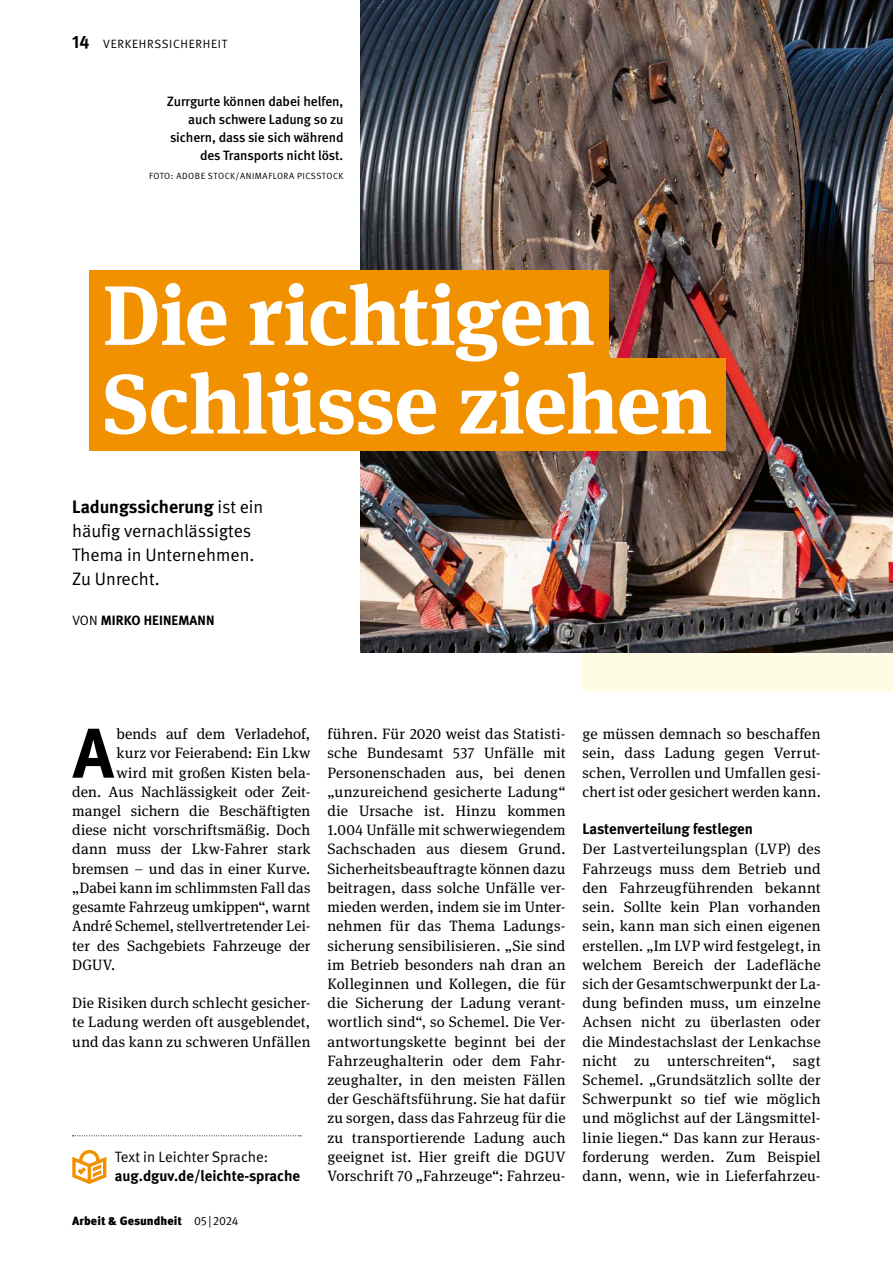
<style>
.page{position:relative;width:893px;height:1263px;background:#fff}
.page>*{position:absolute;margin:0;border:0;box-sizing:border-box;transform-origin:0 0}
.t1{font:700 84px/88.5px "DGUV Meta Serif";letter-spacing:-.01em;color:#fff}
.t2{font:700 70.2px "DGUV Meta";color:#000}
.t3{font:18px/24px "DGUV Meta";color:#000}
.t4{font:15px/19.2px "DGUV Meta Serif";letter-spacing:.005em;color:#000;text-align:justify}
.t5{font:700 15px "DGUV Meta";color:#000}
.t6{font:15px "DGUV Meta";letter-spacing:-.005em;color:#000}
.t7{font:500 13.5px/18px "DGUV Meta";letter-spacing:-.005em;color:#000;text-align:right}
.t8{font:700 13.5px "DGUV Meta";letter-spacing:.01em;color:#000}
.t9{font:900 12px "Meta Pro";color:#000}
.t10{font:12px "DGUV Meta";letter-spacing:.06em;color:#000}
.t11{font:9px "DGUV Meta";letter-spacing:.06em;color:#000}
.s1{font-weight:700;font-size:18px}
.s2{font-weight:700}
.s3{font-weight:400}
.s4{font-family:"DGUV Meta";font-weight:400}
</style>
<div class="page">
<div style="left:583px;top:0;width:310px;height:691px;background:#fffce6"></div>
<img style="left:360px;top:0;width:533px;height:653px">
<div style="left:89px;top:270px;width:519px;height:93px;background:#f29100"></div>
<div style="left:89px;top:358px;width:637px;height:93px;background:#f29100"></div>
<svg style="left:73px;top:1135px;width:228px;height:1px"></svg>
<svg style="left:72px;top:1150px;width:34px;height:34px"></svg>
<p class="t10" style="left:72px;top:37px;width:156px"><span class="s1">14</span> VERKEHRSSICHERHEIT</p>
<p class="t7" style="left:167px;top:93px;width:178px">Zurrgurte können dabei helfen, auch schwere Ladung so zu sichern, dass sie sich während des Transports nicht löst.</p>
<p class="t11" style="left:149px;top:171px;width:196px">FOTO: ADOBE STOCK/ANIMAFLORA PICSSTOCK</p>
<h1 class="t1" style="left:103px;top:272px;width:611px">Die richtigen<br>Schlüsse ziehen</h1>
<p class="t3" style="left:72px;top:495px;width:193px"><span class="s2">Ladungssicherung</span> ist ein häufig vernachlässigtes<br>Thema in Unternehmen.<br>Zu Unrecht.</p>
<p class="t8" style="left:72px;top:612px;width:144px"><span class="s3">VON</span> MIRKO HEINEMANN</p>
<h2 class="t2" style="left:73px;top:711px;width:42px">A</h2>
<p class="t4" style="left:117px;top:725px;width:195px">bends auf dem Verladehof,</p>
<p class="t4" style="left:117px;top:744px;width:195px">kurz vor Feierabend: Ein Lkw</p>
<p class="t4" style="left:117px;top:763px;width:195px">wird mit großen Kisten bela-</p>
<p class="t4" style="left:72px;top:782px;width:240px">den. Aus Nachlässigkeit oder Zeit-</p>
<p class="t4" style="left:72px;top:802px;width:240px">mangel sichern die Beschäftigten</p>
<p class="t4" style="left:72px;top:821px;width:240px">diese nicht vorschriftsmäßig. Doch</p>
<p class="t4" style="left:72px;top:840px;width:240px">dann muss der Lkw-Fahrer stark</p>
<p class="t4" style="left:72px;top:859px;width:240px">bremsen – und das in einer Kurve.</p>
<p class="t4" style="left:72px;top:878px;width:240px">„Dabei kann im schlimmsten Fall das</p>
<p class="t4" style="left:72px;top:898px;width:240px">gesamte Fahrzeug umkippen“, warnt</p>
<p class="t4" style="left:72px;top:917px;width:240px">André Schemel, stellvertretender Lei-</p>
<p class="t4" style="left:72px;top:936px;width:240px">ter des Sachgebiets Fahrzeuge der</p>
<p class="t4" style="left:72px;top:955px;width:45px">DGUV.</p>
<p class="t4" style="left:72px;top:994px;width:240px">Die Risiken durch schlecht gesicher&shy;te Ladung werden oft ausgeblendet, und das kann zu schweren Unfällen</p>
<p class="t6" style="left:115px;top:1148px;width:155px">Text in Leichter Sprache:</p>
<p class="t5" style="left:115px;top:1167px;width:187px">aug.dguv.de/leichte-sprache</p>
<p class="t9" style="left:72px;top:1213px;width:168px">Arbeit &amp; Gesundheit <span class="s4">05 |2024</span></p>
<p class="t4" style="left:327px;top:725px;width:240px">führen. Für 2020 weist das Statisti&shy;sche Bundesamt 537 Unfälle mit Personenschaden aus, bei denen „unzureichend gesicherte Ladung“ die Ursache ist. Hinzu kommen 1.004 Unfälle mit schwerwiegendem Sachschaden aus diesem Grund.<br>Sicherheitsbeauftragte können dazu beitragen, dass solche Unfälle ver&shy;mieden werden, indem sie im Unter&shy;nehmen für das Thema Ladungs&shy;sicherung sensibilisieren. „Sie sind im Betrieb besonders nah dran an Kolleginnen und Kollegen, die für die Sicherung der Ladung verant&shy;wortlich sind“, so Schemel. Die Ver&shy;antwortungskette beginnt bei der Fahrzeughalterin oder dem Fahr&shy;zeughalter, in den meisten Fällen der Geschäftsführung. Sie hat dafür zu sorgen, dass das Fahrzeug für die zu transportierende Ladung auch geeignet ist. Hier greift die DGUV Vorschrift 70 „Fahrzeuge“: Fahrzeu-</p>
<p class="t4" style="left:583px;top:725px;width:240px">ge müssen demnach so beschaffen sein, dass Ladung gegen Verrut&shy;schen, Verrollen und Umfallen gesi&shy;chert ist oder gesichert werden kann.</p>
<p class="t5" style="left:583px;top:820px;width:172px">Lastenverteilung festlegen</p>
<p class="t4" style="left:583px;top:840px;width:240px">Der Lastverteilungsplan (LVP) des Fahrzeugs muss dem Betrieb und den Fahrzeugführenden bekannt sein. Sollte kein Plan vorhanden sein, kann man sich einen eigenen erstellen. „Im LVP wird festgelegt, in welchem Bereich der Ladefläche sich der Gesamtschwerpunkt der La&shy;dung befinden muss, um einzelne Achsen nicht zu überlasten oder die Mindestachslast der Lenkachse nicht zu unterschreiten“, sagt Schemel. „Grundsätzlich sollte der Schwerpunkt so tief wie möglich und möglichst auf der Längsmittel&shy;linie liegen.“ Das kann zur Heraus&shy;forderung werden. Zum Beispiel dann, wenn, wie in Lieferfahrzeu-</p>
</div>
